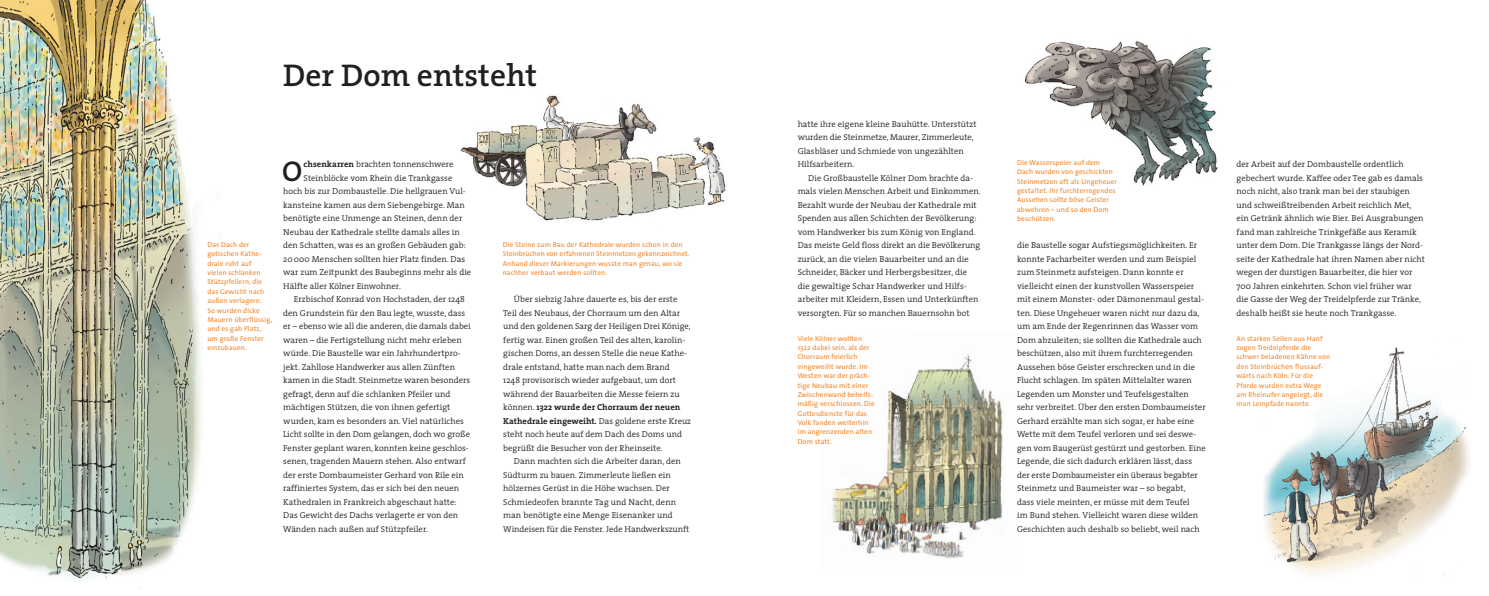
<style>
.page{position:relative;width:1489px;height:596px;background:#fff}
.page>*{position:absolute;margin:0;border:0;box-sizing:border-box;transform-origin:0 0}
.t1{font:600 31.5px "The Serif";color:#231f20}
.t2{font:600 28.65px "The Serif";color:#231f20}
.t3{font:300 8.62px/13.5px "The Serif";letter-spacing:.005em;color:#231f20}
.t4{font:7.12px/9.4px "The Sans";letter-spacing:.02em;color:#f5821f}
.s1{font-weight:700}
</style>
<div class="page">
<img style="left:0;top:0;width:201px;height:589px">
<img style="left:460px;top:87px;width:266px;height:143px">
<img style="left:1025px;top:41px;width:193px;height:145px">
<img style="left:1263px;top:347px;width:206px;height:229px">
<img style="left:832px;top:354px;width:171px;height:204px">
<h1 class="t1" style="left:283px;top:49px;width:255px">Der Dom entsteht</h1>
<h2 class="t2" style="left:282px;top:147px;width:22px">O</h2>
<p class="t3" style="left:303px;top:157px;width:151px"><span class="s1">chsenkarren</span> brachten tonnenschwere</p>
<p class="t3" style="left:303px;top:170px;width:150px">Steinblöcke vom Rhein die Trankgasse</p>
<p class="t3" style="left:283px;top:184px;width:184px">hoch bis zur Dombaustelle. Die hellgrauen Vul-</p>
<p class="t3" style="left:283px;top:197px;width:183px">kansteine kamen aus dem Siebengebirge. Man</p>
<p class="t3" style="left:283px;top:211px;width:181px">benötigte eine Unmenge an Steinen, denn der</p>
<p class="t3" style="left:283px;top:224px;width:178px">Neubau der Kathedrale stellte damals alles in</p>
<p class="t3" style="left:283px;top:238px;width:184px">den Schatten, was es an großen Gebäuden gab:</p>
<p class="t3" style="left:283px;top:251px;width:183px">20000 Menschen sollten hier Platz finden. Das</p>
<p class="t3" style="left:283px;top:265px;width:189px">war zum Zeitpunkt des Baubeginns mehr als die</p>
<p class="t3" style="left:283px;top:278px;width:119px">Hälfte aller Kölner Einwohner.</p>
<p class="t3" style="left:294px;top:292px;width:172px">Erzbischof Konrad von Hochstaden, der 1248</p>
<p class="t3" style="left:283px;top:305px;width:183px">den Grundstein für den Bau legte, wusste, dass</p>
<p class="t3" style="left:283px;top:319px;width:189px">er – ebenso wie all die anderen, die damals dabei</p>
<p class="t3" style="left:283px;top:332px;width:180px">waren – die Fertigstellung nicht mehr erleben</p>
<p class="t3" style="left:283px;top:346px;width:179px">würde. Die Baustelle war ein Jahrhundertpro-</p>
<p class="t3" style="left:283px;top:359px;width:173px">jekt. Zahllose Handwerker aus allen Zünften</p>
<p class="t3" style="left:283px;top:373px;width:188px">kamen in die Stadt. Steinmetze waren besonders</p>
<p class="t3" style="left:283px;top:386px;width:168px">gefragt, denn auf die schlanken Pfeiler und</p>
<p class="t3" style="left:283px;top:400px;width:169px">mächtigen Stützen, die von ihnen gefertigt</p>
<p class="t3" style="left:283px;top:413px;width:182px">wurden, kam es besonders an. Viel natürliches</p>
<p class="t3" style="left:283px;top:427px;width:188px">Licht sollte in den Dom gelangen, doch wo große</p>
<p class="t3" style="left:283px;top:440px;width:187px">Fenster geplant waren, konnten keine geschlos-</p>
<p class="t3" style="left:283px;top:454px;width:184px">senen, tragenden Mauern stehen. Also entwarf</p>
<p class="t3" style="left:283px;top:467px;width:182px">der erste Dombaumeister Gerhard von Rile ein</p>
<p class="t3" style="left:283px;top:481px;width:177px">raffiniertes System, das er sich bei den neuen</p>
<p class="t3" style="left:283px;top:494px;width:175px">Kathedralen in Frankreich abgeschaut hatte:</p>
<p class="t3" style="left:283px;top:508px;width:176px">Das Gewicht des Dachs verlagerte er von den</p>
<p class="t3" style="left:283px;top:521px;width:146px">Wänden nach außen auf Stützpfeiler.</p>
<p class="t4" style="left:207px;top:239px;width:66px">Das Dach der gotischen Kathe&shy;drale ruht auf vielen schlanken<br>Stützpfeilern, die das Gewicht nach außen verlagern.<br>So wurden dicke<br>Mauern überflüssig, und es gab Platz, um große Fenster einzubauen.</p>
<p class="t4" style="left:502px;top:239px;width:188px">Die Steine zum Bau der Kathedrale wurden schon in den Steinbrüchen von erfahrenen Steinmetzen gekennzeichnet.<br>Anhand dieser Markierungen wusste man genau, wo sie nachher verbaut werden sollten.</p>
<p class="t3" style="left:503px;top:292px;width:189px;text-indent:11px">Über siebzig Jahre dauerte es, bis der erste Teil des Neubaus, der Chorraum um den Altar und den goldenen Sarg der Heiligen Drei Könige, fertig war. Einen großen Teil des alten, karolin&shy;gischen Doms, an dessen Stelle die neue Kathe&shy;drale entstand, hatte man nach dem Brand<br>1248 provisorisch wieder aufgebaut, um dort während der Bauarbeiten die Messe feiern zu können. <span class="s1">1322 wurde der Chorraum der neuen Kathedrale eingeweiht.</span> Das goldene erste Kreuz steht noch heute auf dem Dach des Doms und begrüßt die Besucher von der Rheinseite.</p>
<p class="t3" style="left:503px;top:454px;width:188px;text-indent:11px">Dann machten sich die Arbeiter daran, den Südturm zu bauen. Zimmerleute ließen ein hölzernes Gerüst in die Höhe wachsen. Der Schmiedeofen brannte Tag und Nacht, denn man benötigte eine Menge Eisenanker und Windeisen für die Fenster. Jede Handwerkszunft</p>
<p class="t3" style="left:797px;top:116px;width:180px">hatte ihre eigene kleine Bauhütte. Unterstützt wurden die Steinmetze, Maurer, Zimmerleute, Glasbläser und Schmiede von ungezählten Hilfsarbeitern.</p>
<p class="t3" style="left:797px;top:170px;width:184px;text-indent:11px">Die Großbaustelle Kölner Dom brachte da&shy;mals vielen Menschen Arbeit und Einkommen.<br>Bezahlt wurde der Neubau der Kathedrale mit Spenden aus allen Schichten der Bevölkerung: vom Handwerker bis zum König von England.<br>Das meiste Geld floss direkt an die Bevölkerung zurück, an die vielen Bauarbeiter und an die Schneider, Bäcker und Herbergsbesitzer, die die gewaltige Schar Handwerker und Hilfs&shy;arbeiter mit Kleidern, Essen und Unterkünften versorgten. Für so manchen Bauernsohn bot</p>
<p class="t4" style="left:797px;top:333px;width:79px">Viele Kölner wollten<br>1322 dabei sein, als der<br>Chorraum feierlich eingeweiht wurde. Im<br>Westen war der präch&shy;tige Neubau mit einer<br>Zwischenwand behelfs&shy;mäßig verschlossen. Die<br>Gottesdienste für das<br>Volk fanden weiterhin im angrenzenden alten<br>Dom statt.</p>
<p class="t4" style="left:1017px;top:157px;width:101px">Die Wasserspeier auf dem<br>Dach wurden von geschickten<br>Steinmetzen oft als Ungeheuer gestaltet. Ihr furchterregendes<br>Aussehen sollte böse Geister abwehren – und so den Dom beschützen.</p>
<p class="t3" style="left:1017px;top:238px;width:190px">die Baustelle sogar Aufstiegsmöglichkeiten. Er konnte Facharbeiter werden und zum Beispiel zum Steinmetz aufsteigen. Dann konnte er vielleicht einen der kunstvollen Wasserspeier mit einem Monster- oder Dämonenmaul gestal&shy;ten. Diese Ungeheuer waren nicht nur dazu da, um am Ende der Regenrinnen das Wasser vom Dom abzuleiten; sie sollten die Kathedrale auch beschützen, also mit ihrem furchterregenden Aussehen böse Geister erschrecken und in die Flucht schlagen. Im späten Mittelalter waren Legenden um Monster und Teufelsgestalten sehr verbreitet. Über den ersten Dombaumeister Gerhard erzählte man sich sogar, er habe eine Wette mit dem Teufel verloren und sei deswe&shy;gen vom Baugerüst gestürzt und gestorben. Eine Legende, die sich dadurch erklären lässt, dass der erste Dombaumeister ein überaus begabter Steinmetz und Baumeister war – so begabt,<br>dass viele meinten, er müsse mit dem Teufel<br>im Bund stehen. Vielleicht waren diese wilden Geschichten auch deshalb so beliebt, weil nach</p>
<p class="t3" style="left:1236px;top:157px;width:190px">der Arbeit auf der Dombaustelle ordentlich gebechert wurde. Kaffee oder Tee gab es damals noch nicht, also trank man bei der staubigen und schweißtreibenden Arbeit reichlich Met, ein Getränk ähnlich wie Bier. Bei Ausgrabungen fand man zahlreiche Trinkgefäße aus Keramik unter dem Dom. Die Trankgasse längs der Nord&shy;seite der Kathedrale hat ihren Namen aber nicht wegen der durstigen Bauarbeiter, die hier vor 700 Jahren einkehrten. Schon viel früher war die Gasse der Weg der Treidelpferde zur Tränke, deshalb heißt sie heute noch Trankgasse.</p>
<p class="t4" style="left:1236px;top:333px;width:95px">An starken Seilen aus Hanf zogen Treidelpferde die schwer beladenen Kähne von den Steinbrüchen flussauf&shy;wärts nach Köln. Für die<br>Pferde wurden extra Wege am Rheinufer angelegt, die man Leinpfade nannte.</p>
</div>
